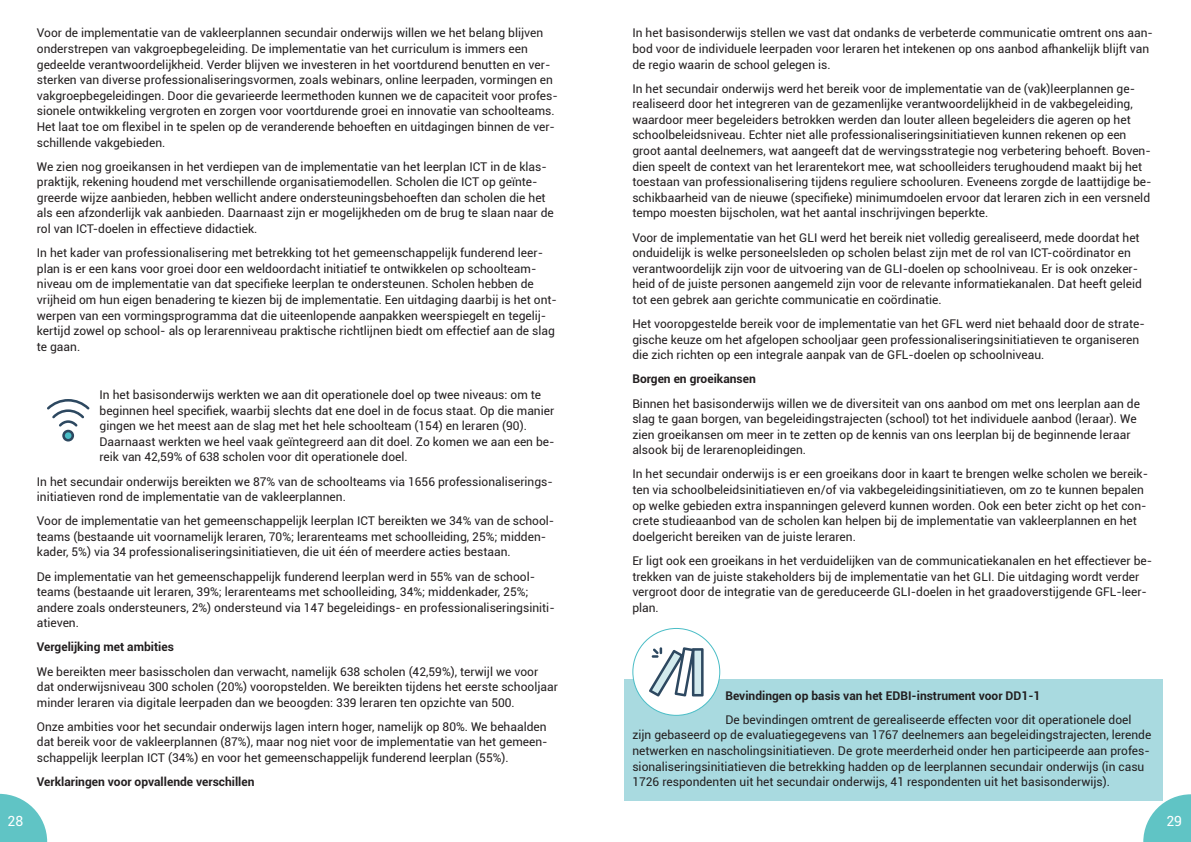
<style>
.page{position:relative;width:1191px;height:842px;background:#fff}
.page>*{position:absolute;margin:0;border:0;box-sizing:border-box;transform-origin:0 0}
.t1{font:14px "Roboto";color:#fff}
.Tekst_blauw_blokje{font:12px/15.6px "Roboto";color:#231f20}
.Titel_blauw_blokje{font:700 12px "Roboto";color:#231f20}
</style>
<div class="page">
<svg style="left:0;top:794px;width:47px;height:48px"></svg>
<svg style="left:47px;top:399px;width:43px;height:43px"></svg>
<div style="left:624px;top:679px;width:538px;height:35px;background:#a9dae0"></div>
<div style="left:624px;top:703px;width:538px;height:97px;background:#a9dae0"></div>
<div style="left:633px;top:628px;width:86px;height:87px;background:#fff;border-radius:50%"></div>
<svg style="left:649px;top:647px;width:54px;height:50px"></svg>
<svg style="left:1143px;top:794px;width:48px;height:48px"></svg>
<p class="t1" style="left:8px;top:811px;width:17px">28</p>
<p class="Tekst_blauw_blokje" style="left:37px;top:25px;width:522px">Voor de implementatie van de vakleerplannen secundair onderwijs willen we het belang blijven onderstrepen van vakgroepbegeleiding. De implementatie van het curriculum is immers een gedeelde verantwoordelijkheid. Verder blijven we investeren in het voortdurend benutten en ver&shy;sterken van diverse professionaliseringsvormen, zoals webinars, online leerpaden, vormingen en vakgroepbegeleidingen. Door die gevarieerde leermethoden kunnen we de capaciteit voor profes&shy;sionele ontwikkeling vergroten en zorgen voor voortdurende groei en innovatie van schoolteams.<br>Het laat toe om flexibel in te spelen op de veranderende behoeften en uitdagingen binnen de ver&shy;schillende vakgebieden.</p>
<p class="Tekst_blauw_blokje" style="left:37px;top:158px;width:518px">We zien nog groeikansen in het verdiepen van de implementatie van het leerplan ICT in de klas&shy;praktijk, rekening houdend met verschillende organisatiemodellen. Scholen die ICT op geïnte&shy;greerde wijze aanbieden, hebben wellicht andere ondersteuningsbehoeften dan scholen die het als een afzonderlijk vak aanbieden. Daarnaast zijn er mogelijkheden om de brug te slaan naar de rol van ICT-doelen in effectieve didactiek.</p>
<p class="Tekst_blauw_blokje" style="left:37px;top:245px;width:521px">In het kader van professionalisering met betrekking tot het gemeenschappelijk funderend leer&shy;plan is er een kans voor groei door een weldoordacht initiatief te ontwikkelen op schoolteam&shy;niveau om de implementatie van dat specifieke leerplan te ondersteunen. Scholen hebben de vrijheid om hun eigen benadering te kiezen bij de implementatie. Een uitdaging daarbij is het ont&shy;werpen van een vormingsprogramma dat die uiteenlopende aanpakken weerspiegelt en tegelij&shy;kertijd zowel op school- als op lerarenniveau praktische richtlijnen biedt om effectief aan de slag te gaan.</p>
<p class="Tekst_blauw_blokje" style="left:99px;top:386px;width:456px">In het basisonderwijs werkten we aan dit operationele doel op twee niveaus: om te beginnen heel specifiek, waarbij slechts dat ene doel in de focus staat. Op die manier gingen we het meest aan de slag met het hele schoolteam (154) en leraren (90).<br>Daarnaast werkten we heel vaak geïntegreerd aan dit doel. Zo komen we aan een be&shy;reik van 42,59% of 638 scholen voor dit operationele doel.</p>
<p class="Tekst_blauw_blokje" style="left:37px;top:473px;width:515px">In het secundair onderwijs bereikten we 87% van de schoolteams via 1656 professionaliserings&shy;initiatieven rond de implementatie van de vakleerplannen.</p>
<p class="Tekst_blauw_blokje" style="left:37px;top:513px;width:519px">Voor de implementatie van het gemeenschappelijk leerplan ICT bereikten we 34% van de school&shy;teams (bestaande uit voornamelijk leraren, 70%; lerarenteams met schoolleiding, 25%; midden&shy;kader, 5%) via 34 professionaliseringsinitiatieven, die uit één of meerdere acties bestaan.</p>
<p class="Tekst_blauw_blokje" style="left:37px;top:568px;width:519px">De implementatie van het gemeenschappelijk funderend leerplan werd in 55% van de school&shy;teams (bestaande uit leraren, 39%; lerarenteams met schoolleiding, 34%; middenkader, 25%; andere zoals ondersteuners, 2%) ondersteund via 147 begeleidings- en professionaliseringsiniti&shy;atieven.</p>
<p class="Titel_blauw_blokje" style="left:37px;top:639px;width:139px">Vergelijking met ambities</p>
<p class="Tekst_blauw_blokje" style="left:37px;top:663px;width:522px">We bereikten meer basisscholen dan verwacht, namelijk 638 scholen (42,59%), terwijl we voor dat onderwijsniveau 300 scholen (20%) vooropstelden. We bereikten tijdens het eerste schooljaar minder leraren via digitale leerpaden dan we beoogden: 339 leraren ten opzichte van 500.</p>
<p class="Tekst_blauw_blokje" style="left:37px;top:718px;width:512px;text-align:justify">Onze ambities voor het secundair onderwijs lagen intern hoger, namelijk op 80%. We behaalden dat bereik voor de vakleerplannen (87%), maar nog niet voor de implementatie van het gemeen&shy;schappelijk leerplan ICT (34%) en voor het gemeenschappelijk funderend leerplan (55%).</p>
<p class="Titel_blauw_blokje" style="left:37px;top:773px;width:219px">Verklaringen voor opvallende verschillen</p>
<p class="Tekst_blauw_blokje" style="left:632px;top:25px;width:522px">In het basisonderwijs stellen we vast dat ondanks de verbeterde communicatie omtrent ons aan&shy;bod voor de individuele leerpaden voor leraren het intekenen op ons aanbod afhankelijk blijft van de regio waarin de school gelegen is.</p>
<p class="Tekst_blauw_blokje" style="left:632px;top:80px;width:521px">In het secundair onderwijs werd het bereik voor de implementatie van de (vak)leerplannen ge&shy;realiseerd door het integreren van de gezamenlijke verantwoordelijkheid in de vakbegeleiding, waardoor meer begeleiders betrokken werden dan louter alleen begeleiders die ageren op het schoolbeleidsniveau. Echter niet alle professionaliseringsinitiatieven kunnen rekenen op een groot aantal deelnemers, wat aangeeft dat de wervingsstrategie nog verbetering behoeft. Boven&shy;dien speelt de context van het lerarentekort mee, wat schoolleiders terughoudend maakt bij het toestaan van professionalisering tijdens reguliere schooluren. Eveneens zorgde de laattijdige be&shy;schikbaarheid van de nieuwe (specifieke) minimumdoelen ervoor dat leraren zich in een versneld tempo moesten bijscholen, wat het aantal inschrijvingen beperkte.</p>
<p class="Tekst_blauw_blokje" style="left:632px;top:229px;width:511px">Voor de implementatie van het GLI werd het bereik niet volledig gerealiseerd, mede doordat het onduidelijk is welke personeelsleden op scholen belast zijn met de rol van ICT-coördinator en verantwoordelijk zijn voor de uitvoering van de GLI-doelen op schoolniveau. Er is ook onzeker&shy;heid of de juiste personen aangemeld zijn voor de relevante informatiekanalen. Dat heeft geleid tot een gebrek aan gerichte communicatie en coördinatie.</p>
<p class="Tekst_blauw_blokje" style="left:632px;top:316px;width:514px">Het vooropgestelde bereik voor de implementatie van het GFL werd niet behaald door de strate&shy;gische keuze om het afgelopen schooljaar geen professionaliseringsinitiatieven te organiseren die zich richten op een integrale aanpak van de GFL-doelen op schoolniveau.</p>
<p class="Titel_blauw_blokje" style="left:632px;top:371px;width:125px">Borgen en groeikansen</p>
<p class="Tekst_blauw_blokje" style="left:632px;top:395px;width:509px">Binnen het basisonderwijs willen we de diversiteit van ons aanbod om met ons leerplan aan de slag te gaan borgen, van begeleidingstrajecten (school) tot het individuele aanbod (leraar). We zien groeikansen om meer in te zetten op de kennis van ons leerplan bij de beginnende leraar alsook bij de lerarenopleidingen.</p>
<p class="Tekst_blauw_blokje" style="left:632px;top:466px;width:517px">In het secundair onderwijs is er een groeikans door in kaart te brengen welke scholen we bereik&shy;ten via schoolbeleidsinitiatieven en/of via vakbegeleidingsinitiatieven, om zo te kunnen bepalen op welke gebieden extra inspanningen geleverd kunnen worden. Ook een beter zicht op het con&shy;crete studieaanbod van de scholen kan helpen bij de implementatie van vakleerplannen en het doelgericht bereiken van de juiste leraren.</p>
<p class="Tekst_blauw_blokje" style="left:632px;top:552px;width:521px">Er ligt ook een groeikans in het verduidelijken van de communicatiekanalen en het effectiever be&shy;trekken van de juiste stakeholders bij de implementatie van het GLI. Die uitdaging wordt verder vergroot door de integratie van de gereduceerde GLI-doelen in het graadoverstijgende GFL-leer&shy;plan.</p>
<p class="Titel_blauw_blokje" style="left:725px;top:687px;width:316px">Bevindingen op basis van het EDBI-instrument voor DD1-1</p>
<p class="Tekst_blauw_blokje" style="left:632px;top:711px;width:520px;text-indent:93px">De bevindingen omtrent de gerealiseerde effecten voor dit operationele doel zijn gebaseerd op de evaluatiegegevens van 1767 deelnemers aan begeleidingstrajecten, lerende netwerken en nascholingsinitiatieven. De grote meerderheid onder hen participeerde aan profes&shy;sionaliseringsinitiatieven die betrekking hadden op de leerplannen secundair onderwijs (in casu 1726 respondenten uit het secundair onderwijs, 41 respondenten uit het basisonderwijs).</p>
<p class="t1" style="left:1166px;top:811px;width:17px">29</p>
</div>
